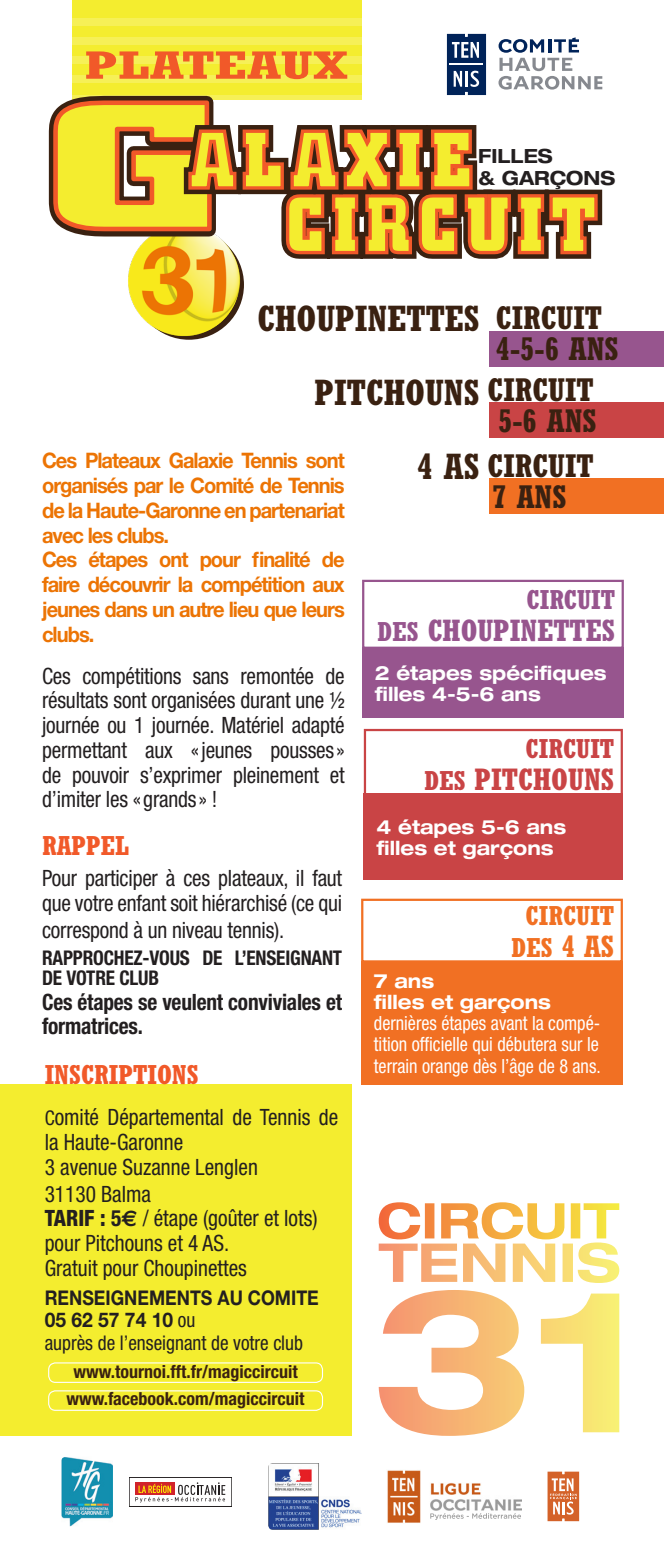
<style>
.page{position:relative;width:664px;height:1557px;background:#fff}
.page>*{position:absolute;margin:0;border:0;box-sizing:border-box;transform-origin:0 0}
.t1{font:700 condensed 38.93px "Rockwell";color:#f15929;scale:1.58 1}
.t2{font:700 condensed 36px "Rockwell";color:#3a2111}
.t3{font:700 condensed 32.4px "Rockwell";color:#3a2111}
.t4{font:700 condensed 30.6px "Rockwell";color:#c94445}
.t5{font:700 condensed 30.38px "Rockwell";color:#97558e}
.t6{font:700 condensed 27px "Rockwell";color:#f15929}
.t7{font:700 condensed 27px/31.5px "Rockwell";color:#f17023;text-align:center}
.t8{font:700 condensed 27px "Rockwell";color:#97558e}
.t9{font:700 condensed 27px "Rockwell";color:#c94445}
.texte{font:condensed 22.5px/24.8px "Helvetica Neue";letter-spacing:-.01em;color:#231f20;scale:.95 1}
.texte-2{font:700 condensed 22.5px/24.8px "Helvetica Neue";letter-spacing:-.01em;color:#231f20;scale:.95 1}
.t10{font:700 21.38px/24.8px "Helvetica Neue";letter-spacing:-.05em;color:#ec7404;text-align:justify;scale:.94 1}
.texte-3{font:700 condensed 20.25px/20.2px "Helvetica Neue";letter-spacing:-.01em;color:#231f20;scale:.95 1}
.t11{font:condensed 20.25px "Helvetica Neue";color:#231f20;scale:.95 1}
.t12{font:700 20.25px "Helvetica Neue";color:#231f20;scale:.88 1}
.t13{font:700 20.25px "Helvetica Neue";color:#231f20;scale:.95 1}
.t14{font:condensed 19.57px/21.2px "Helvetica Neue";color:#fff;text-align:justify;scale:.93 1}
.t15{font:700 expanded 19.57px/21.2px "Helvetica Neue";color:#fff;scale:.93 1}
.t16{font:700 expanded 19.57px "Helvetica Neue";color:#231f20;scale:.93 1}
.t17{font:700 condensed 18px "Helvetica Neue";color:#3a2111}
.s1{font-size:32.4px}
.s2{font-size:20.25px}
.s3{font-weight:800}
.s4{font-weight:700}
.s5{font-family:"Euro Sans";font-weight:700;font-stretch:normal}
.s6{font-weight:400;font-stretch:condensed}
.s7{font-size:36px}
.s8{font-size:27px}
.s9{font-size:30.38px}
</style>
<div class="page">
<div style="left:0;top:1084px;width:351px;height:351px;background:#f4ed2f"></div>
<div style="left:72px;top:0;width:289px;height:100px;background:#f4ed2f"></div>
<div style="left:72px;top:18px;width:290px;height:7px;background:#f6f057"></div>
<svg style="left:378px;top:1290px;width:241px;height:145px"></svg>
<svg style="left:378px;top:1202px;width:241px;height:80px"></svg>
<div style="left:489px;top:479px;width:174px;height:35px;background:#f17023"></div>
<div style="left:48px;top:1362px;width:275px;height:20px;border:1px solid #fff;border-radius:7px"></div>
<div style="left:48px;top:1390px;width:275px;height:20px;border:1px solid #fff;border-radius:7px"></div>
<div style="left:134px;top:230px;width:110px;height:110px;background:#3a2111;border-radius:50%"></div>
<img style="left:128px;top:224px;width:112px;height:113px;border-radius:56px">
<svg style="left:48px;top:31px;width:555px;height:242px"></svg>
<div style="left:489px;top:403px;width:174px;height:35px;background:#c94445"></div>
<div style="left:489px;top:331px;width:174px;height:35px;background:#97558e"></div>
<div style="left:362px;top:579px;width:261px;height:70px;border:2px solid #97558e"></div>
<div style="left:362px;top:647px;width:261px;height:71px;background:#97558e"></div>
<div style="left:363px;top:729px;width:259px;height:69px;border:2px solid #c94445"></div>
<div style="left:363px;top:793px;width:259px;height:86px;background:#c94445"></div>
<div style="left:361px;top:960px;width:261px;height:124px;background:#f17023"></div>
<div style="left:361px;top:898px;width:261px;height:64px;border:2px solid #f17023"></div>
<svg style="left:547px;top:1471px;width:33px;height:51px;background:#df8c63"></svg>
<img style="left:268px;top:1463px;width:93px;height:66px">
<img style="left:61px;top:1457px;width:52px;height:69px">
<div style="left:129px;top:1477px;width:102px;height:29px;border:1px solid #231f20"></div>
<svg style="left:135px;top:1482px;width:90px;height:20px"></svg>
<img style="left:387px;top:1470px;width:134px;height:52px">
<img style="left:430px;top:1512px;width:90px;height:6px">
<p class="t1" style="left:85px;top:42px;width:168px">PLATEAUX</p>
<p class="t16" style="left:478px;top:144px;width:82px">FILLES</p>
<p class="t16" style="left:478px;top:165px;width:149px">&amp; GARÇONS</p>
<p class="t2" style="left:257px;top:297px;width:346px">CHOUPINETTES <span class="s1">CIRCUIT</span></p>
<p class="t3" style="left:495px;top:330px;width:124px">4-5-6 ANS</p>
<p class="t2" style="left:314px;top:371px;width:166px">PITCHOUNS</p>
<p class="t3" style="left:487px;top:370px;width:107px">CIRCUIT</p>
<p class="t3" style="left:498px;top:401px;width:100px">5-6 ANS</p>
<p class="t10" style="left:42px;top:448px;width:323px">Ces Plateaux Galaxie Tennis sont organisés par le Comité de Tennis de la Haute-Garonne en partenariat avec les clubs.</p>
<p class="t10" style="left:42px;top:547px;width:323px">Ces étapes ont pour finalité de faire découvrir la compétition aux jeunes dans un autre lieu que leurs clubs.</p>
<p class="texte" style="left:42px;top:663px;width:320px;text-align:justify">Ces compétitions sans remontée de résultats sont organisées durant une ½ journée ou 1 journée. Matériel adapté permettant aux «jeunes pousses » de pouvoir s’exprimer pleinement et d’imiter les «grands » !</p>
<p class="t6" style="left:42px;top:829px;width:89px">RAPPEL</p>
<p class="texte" style="left:42px;top:865px;width:317px">Pour participer à ces plateaux, il faut que votre enfant soit hiérarchisé (ce qui</p>
<p class="texte" style="left:42px;top:917px;width:256px">correspond à un niveau tennis).</p>
<p class="texte-3" style="left:42px;top:946px;width:317px">RAPPROCHEZ-VOUS DE L’ENSEIGNANT<br>DE VOTRE CLUB</p>
<p class="texte-2" style="left:42px;top:988px;width:317px">Ces étapes se veulent conviviales et formatrices.</p>
<p class="t6" style="left:45px;top:1059px;width:155px">INSCRIPTIONS</p>
<p class="texte" style="left:45px;top:1104px;width:310px"><span class="s2">C</span>omité Départemental de Tennis de la Haute-Garonne</p>
<p class="texte" style="left:45px;top:1153px;width:226px">3 avenue Suzanne Lenglen</p>
<p class="texte" style="left:45px;top:1180px;width:113px">31130 Balma</p>
<p class="texte" style="left:45px;top:1205px;width:288px"><span class="s3">TARIF :</span> <span class="s4">5</span><span class="s5">€</span> / étape (goûter et lots)</p>
<p class="texte" style="left:45px;top:1230px;width:195px">pour Pitchouns et 4 AS.</p>
<p class="texte" style="left:45px;top:1255px;width:214px">Gratuit pour Choupinettes</p>
<p class="t12" style="left:45px;top:1284px;width:313px">RENSEIGNEMENTS AU COMITE</p>
<p class="t13" style="left:45px;top:1307px;width:160px">05 62 57 74 10 <span class="s6">ou</span></p>
<p class="t11" style="left:45px;top:1330px;width:273px">auprès de l’enseignant de votre club</p>
<p class="t17" style="left:73px;top:1360px;width:226px">www.tournoi.fft.fr/magiccircuit</p>
<p class="t17" style="left:67px;top:1387px;width:239px">www.facebook.com/magiccircuit</p>
<p class="t3" style="left:417px;top:446px;width:178px"><span class="s7">4 AS</span> CIRCUIT</p>
<p class="t3" style="left:492px;top:477px;width:75px">7 ANS</p>
<p class="t8" style="left:526px;top:583px;width:90px">CIRCUIT</p>
<p class="t5" style="left:377px;top:612px;width:239px"><span class="s8">DES</span> CHOUPINETTES</p>
<p class="t15" style="left:374px;top:661px;width:250px">2 étapes spécifiques filles 4-5-6 ans</p>
<p class="t9" style="left:525px;top:732px;width:90px">CIRCUIT</p>
<p class="t4" style="left:424px;top:761px;width:191px"><span class="s8">DES</span> PITCHOUNS</p>
<p class="t15" style="left:376px;top:815px;width:205px">4 étapes 5-6 ans filles et garçons</p>
<p class="t7" style="left:511px;top:899px;width:104px">CIRCUIT<br>DES <span class="s9">4 AS</span></p>
<p class="t15" style="left:374px;top:969px;width:192px">7 ans<br>filles et garçons</p>
<p class="t14" style="left:374px;top:1012px;width:245px">dernières étapes avant la compé&shy;tition officielle qui débutera sur le terrain orange dès l’âge de 8 ans.</p>
</div>
